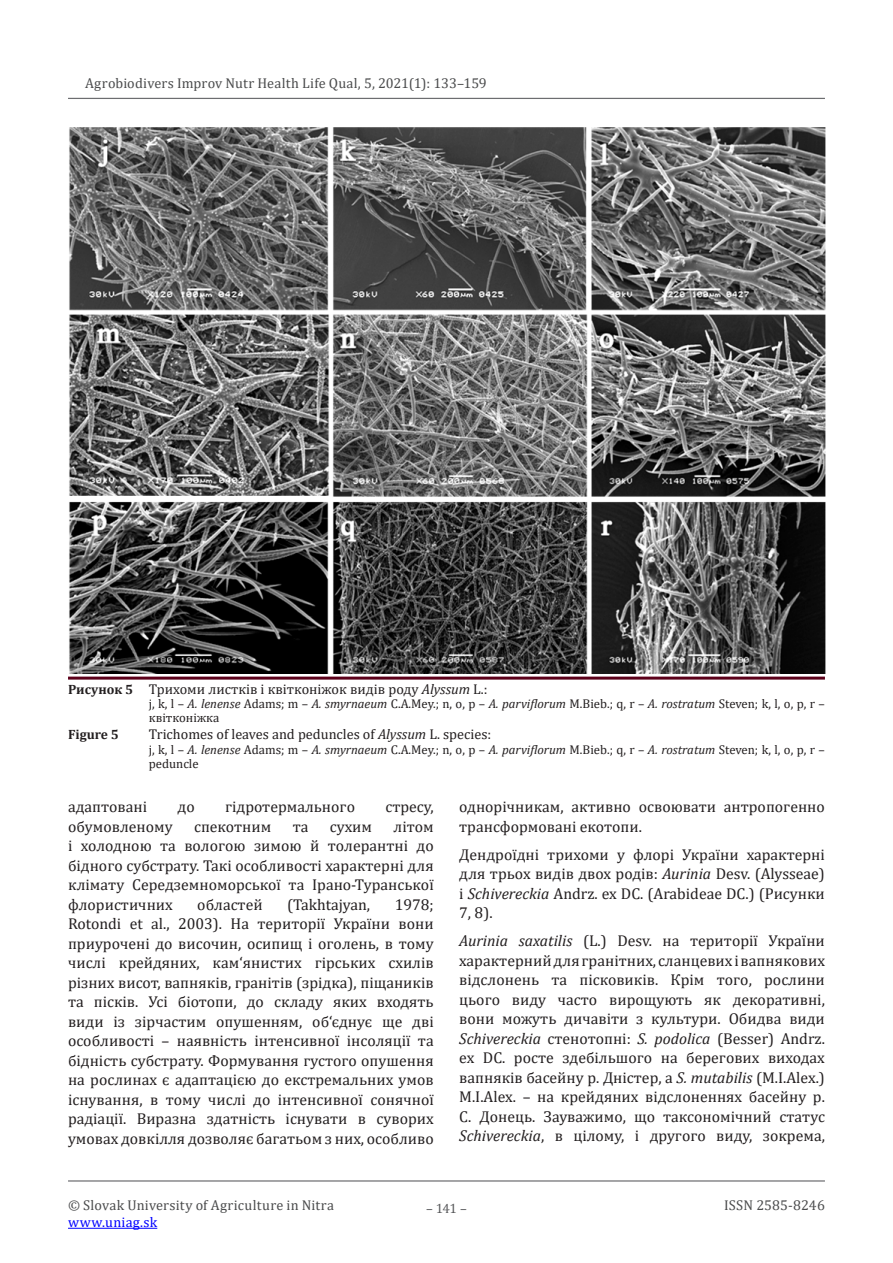
<style>
.page{position:relative;width:893px;height:1263px;background:#fff}
.page>*{position:absolute;margin:0;border:0;box-sizing:border-box;transform-origin:0 0}
.t1{font:15.75px/19.5px "Cambria";color:#231f20;text-align:justify}
.t2{font:14.25px "Cambria";letter-spacing:.01em;color:#4b4c4d}
.t3{font:14.25px "Cambria";color:#231f20}
.t4{font:14.25px "Cambria";letter-spacing:.02em;color:#00f}
.t5{font:700 13.5px "Cambria";color:#231f20}
.t6{font:13.5px "Cambria";color:#57585a}
.t7{font:12.75px/14.2px "Cambria";color:#231f20}
.s1{font-weight:700;font-size:13.5px}
.s2{font-style:italic}
</style>
<div class="page">
<hr style="left:68px;top:98px;width:757px;height:1px;background:#6c6d70">
<hr style="left:68px;top:1228px;width:89px;height:1px;background:#00f">
<hr style="left:68px;top:1180px;width:757px;height:1px;background:#6c6d70">
<img style="left:69px;top:128px;width:756px;height:545px">
<hr style="left:68px;top:677px;width:757px;height:3px;background:#5c001a">
<p class="t2" style="left:85px;top:74px;width:403px">Agrobiodivers Improv Nutr Health Life Qual, 5, 2021(1): 133–159</p>
<p class="t3" style="left:68px;top:681px;width:421px"><span class="s1">Рисунок 5</span> Трихоми листків і квітконіжок видів роду <span class="s2">Alyssum</span> L.:</p>
<p class="t7" style="left:149px;top:697px;width:678px">j, k, l – <span class="s2">A. lenense</span> Adams; m – <span class="s2">A. smyrnaeum</span> C.A.Mey.; n, o, p – <span class="s2">A. parviflorum</span> M.Bieb.; q, r – <span class="s2">A. rostratum</span> Steven; k, l, o, p, r – квітконіжка</p>
<p class="t5" style="left:68px;top:725px;width:52px">Figure 5</p>
<p class="t3" style="left:149px;top:726px;width:344px">Trichomes of leaves and peduncles of <span class="s2">Alyssum</span> L. species:</p>
<p class="t7" style="left:149px;top:742px;width:678px">j, k, l – <span class="s2">A. lenense</span> Adams; m – <span class="s2">A. smyrnaeum</span> C.A.Mey.; n, o, p – <span class="s2">A. parviflorum</span> M.Bieb.; q, r – <span class="s2">A. rostratum</span> Steven; k, l, o, p, r – peduncle</p>
<p class="t1" style="left:68px;top:797px;width:81px">адаптовані</p>
<p class="t1" style="left:178px;top:797px;width:19px">до</p>
<p class="t1" style="left:225px;top:797px;width:131px">гідротермального</p>
<p class="t1" style="left:385px;top:797px;width:50px">стресу,</p>
<p class="t1" style="left:68px;top:817px;width:106px">обумовленому</p>
<p class="t1" style="left:194px;top:817px;width:79px">спекотним</p>
<p class="t1" style="left:293px;top:817px;width:17px">та</p>
<p class="t1" style="left:330px;top:817px;width:44px">сухим</p>
<p class="t1" style="left:68px;top:817px;width:367px;text-indent:325px">літом і холодною та вологою зимою й толерантні до бідного субстрату. Такі особливості характерні для клімату Середземноморської та Ірано-Туранської флористичних</p>
<p class="t1" style="left:197px;top:895px;width:67px">областей</p>
<p class="t1" style="left:287px;top:895px;width:85px">(Takhtajyan,</p>
<p class="t1" style="left:68px;top:895px;width:367px;text-indent:327px">1978; Rotondi et al., 2003). На території України вони приурочені до височин, осипищ і оголень, в тому числі крейдяних, кам‘янистих гірських схилів різних висот, вапняків, гранітів (зрідка), піщаників та пісків. Усі біотопи, до складу яких входять види із зірчастим опушенням, об‘єднує ще дві особливості – наявність інтенсивної інсоляції та бідність субстрату. Формування густого опушення на рослинах є адаптацією до екстремальних умов існування, в тому числі до інтенсивної сонячної радіації. Виразна здатність існувати в суворих умовах довкілля дозволяє багатьом з них, особливо</p>
<p class="t1" style="left:459px;top:797px;width:367px">однорічникам, активно освоювати антропогенно трансформовані екотопи.</p>
<p class="t1" style="left:459px;top:845px;width:367px">Дендроїдні трихоми у флорі України характерні для трьох видів двох родів: <span class="s2">Aurinia</span> Desv. (Alysseae) і <span class="s2">Schivereckia</span> Andrz. ex DC. (Arabideae DC.) (Рисунки 7, 8).</p>
<p class="t1" style="left:459px;top:931px;width:367px"><span class="s2">Aurinia saxatilis</span> (L.) Desv. на території України характерний для гранітних, сланцевих і вапнякових відслонень та пісковиків. Крім того, рослини цього виду часто вирощують як декоративні, вони можуть дичавіти з культури. Обидва види <span class="s2">Schivereckia</span> стенотопні: <span class="s2">S. podolica</span> (Besser) Andrz. ex DC. росте здебільшого на берегових виходах вапняків басейну р. Дністер, а <span class="s2">S. mutabilis</span> (M.I.Alex.)<br>M.I.Alex. – на крейдяних відслоненнях басейну р.<br>С. Донець. Зауважимо, що таксономічний статус <span class="s2">Schivereckia</span>, в цілому, і другого виду, зокрема,</p>
<p class="t2" style="left:68px;top:1197px;width:267px">© Slovak University of Agriculture in Nitra</p>
<p class="t4" style="left:68px;top:1214px;width:91px">www.uniag.sk</p>
<p class="t6" style="left:426px;top:1200px;width:42px">– 141 –</p>
<p class="t2" style="left:724px;top:1197px;width:102px">ISSN 2585-8246</p>
</div>
